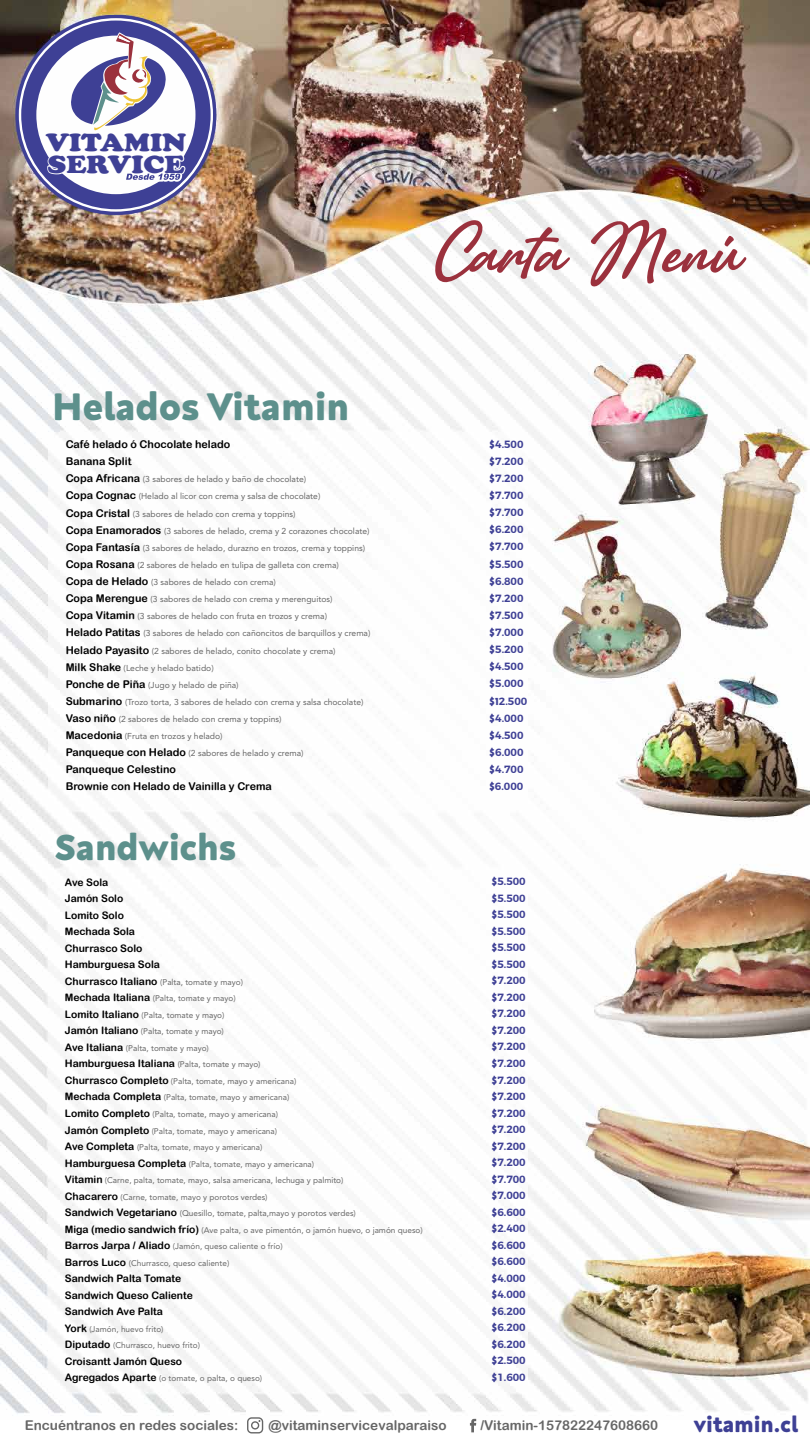
<style>
.page{position:relative;width:810px;height:1440px;background:#fff}
.page>*{position:absolute;margin:0;border:0;box-sizing:border-box;transform-origin:0 0}
.t1{font:59.78px "Amertha PERSONALUSEONLY";color:#9b313d}
.t2{font:800 39.15px "Neufreit";color:#5d908c}
.t3{font:800 37.12px "Neufreit";color:#5d908c}
.t4{font:900 25.58px "Cooper";color:#3e4095;scale:1.14 1}
.t5{font:800 22.5px "Neufreit";color:#3e4095}
.t6{font:13.5px "Arial Rounded MT Bold";color:#666}
.t7{font:10.73px/17.1px "Arial Rounded MT Bold";color:#000}
.t8{font:600 10.5px/16.5px "Montserrat";color:#3e4095;text-align:justify}
.t9{font:10.35px/16.5px "Arial Rounded MT Bold";color:#000}
.t10{font:8.55px/17.1px "Avenir";color:#666}
.t11{font:8.25px/16.5px "Avenir";color:#666}
.s1{font-family:"Arial Rounded MT Bold";font-size:10.73px;color:#000}
.s2{font-family:"Arial Rounded MT Bold";font-size:10.35px;color:#000}
.s3{font-family:"Avenir";font-size:8.25px;color:#666}
.s4{font-family:"Neufreit";font-weight:800}
</style>
<div class="page">
<img style="left:0;top:0;width:810px;height:1434px">
<div style="left:16px;top:15px;width:200px;height:200px;background:#3e4095;border-radius:50%"></div>
<svg style="left:19px;top:18px;width:194px;height:194px"></svg>
<div style="left:21px;top:21px;width:190px;height:188px;background:#3e4095;border-radius:50%"></div>
<div style="left:36px;top:36px;width:159px;height:158px;background:#fefefe;border-radius:50%"></div>
<svg style="left:45px;top:32px;width:142px;height:150px"></svg>
<svg style="left:247px;top:1417px;width:16px;height:16px"></svg>
<svg style="left:470px;top:1419px;width:6px;height:13px"></svg>
<h3 class="t4" style="left:46px;top:128px;width:125px">VITAMIN</h3>
<h3 class="t4" style="left:48px;top:149px;width:122px">SERVICE</h3>
<h1 class="t1" style="left:432px;top:201px;width:312px">Carta Menú</h1>
<h2 class="t2" style="left:52px;top:383px;width:298px">Helados Vitamin</h2>
<h3 class="t7" style="left:66px;top:436px;width:166px">Café helado ó Chocolate helado<br>Banana Split</h3>
<p class="t10" style="left:66px;top:471px;width:306px"><span class="s1">Copa Africana</span> (3 sabores de helado y baño de chocolate)<br><span class="s1">Copa Cognac</span> (Helado al licor con crema y salsa de chocolate)<br><span class="s1">Copa Cristal</span> (3 sabores de helado con crema y toppins)<br><span class="s1">Copa Enamorados</span> (3 sabores de helado, crema y 2 corazones chocolate)<br><span class="s1">Copa Fantasía</span> (3 sabores de helado, durazno en trozos, crema y toppins)<br><span class="s1">Copa Rosana</span> (2 sabores de helado en tulipa de galleta con crema)<br><span class="s1">Copa de Helado</span> (3 sabores de helado con crema)<br><span class="s1">Copa Merengue</span> (3 sabores de helado con crema y merenguitos)<br><span class="s1">Copa Vitamin</span> (3 sabores de helado con fruta en trozos y crema)<br><span class="s1">Helado Patitas</span> (3 sabores de helado con cañoncitos de barquillos y crema)<br><span class="s1">Helado Payasito</span> (2 sabores de helado, conito chocolate y crema)<br><span class="s1">Milk Shake</span> (Leche y helado batido)<br><span class="s1">Ponche de Piña</span> (Jugo y helado de piña)<br><span class="s1">Submarino</span> (Trozo torta, 3 sabores de helado con crema y salsa chocolate)<br><span class="s1">Vaso niño</span> (2 sabores de helado con crema y toppins)<br><span class="s1">Macedonia</span> (Fruta en trozos y helado)<br><span class="s1">Panqueque con Helado</span> (2 sabores de helado y crema)</p>
<h3 class="t7" style="left:66px;top:761px;width:208px">Panqueque Celestino<br>Brownie con Helado de Vainilla y Crema</h3>
<h3 class="t3" style="left:55px;top:826px;width:183px">Sandwichs</h3>
<p class="t9" style="left:65px;top:874px;width:97px">Ave Sola<br>Jamón Solo<br>Lomito Solo<br>Mechada Sola<br>Churrasco Solo<br>Hamburguesa Sola</p>
<p class="t11" style="left:65px;top:974px;width:180px"><span class="s2">Churrasco Italiano</span> (Palta, tomate y mayo)<br><span class="s2">Mechada Italiana</span> (Palta, tomate y mayo)<br><span class="s2">Lomito Italiano</span> (Palta, tomate y mayo)<br><span class="s2">Jamón Italiano</span> (Palta, tomate y mayo)<br><span class="s2">Ave Italiana</span> (Palta, tomate y mayo)</p>
<p class="t9" style="left:65px;top:1055px;width:197px">Hamburguesa Italiana <span class="s3">(Palta, tomate y mayo)</span></p>
<p class="t11" style="left:65px;top:1073px;width:359px"><span class="s2">Churrasco Completo</span> (Palta, tomate, mayo y americana)<br><span class="s2">Mechada Completa</span> (Palta, tomate, mayo y americana)<br><span class="s2">Lomito Completo</span> (Palta, tomate, mayo y americana)<br><span class="s2">Jamón Completo</span> (Palta, tomate, mayo y americana)<br><span class="s2">Ave Completa</span> (Palta, tomate, mayo y americana)<br><span class="s2">Hamburguesa Completa</span> (Palta, tomate, mayo y americana)<br><span class="s2">Vitamin</span> (Carne, palta, tomate, mayo, salsa americana, lechuga y palmito)<br><span class="s2">Chacarero</span> (Carne, tomate, mayo y porotos verdes)<br><span class="s2">Sandwich Vegetariano</span> (Quesillo, tomate, palta,mayo y porotos verdes)<br><span class="s2">Miga (medio sandwich frío)</span> (Ave palta, o ave pimentón, o jamón huevo, o jamón queso)<br><span class="s2">Barros Jarpa / Aliado</span> (Jamón, queso caliente o frío)<br><span class="s2">Barros Luco</span> (Churrasco, queso caliente)</p>
<p class="t9" style="left:65px;top:1270px;width:130px">Sandwich Palta Tomate<br>Sandwich Queso Caliente<br>Sandwich Ave Palta</p>
<p class="t11" style="left:65px;top:1321px;width:137px"><span class="s2">York</span> (Jamón, huevo frito)<br><span class="s2">Diputado</span> (Churrasco, huevo frito)</p>
<p class="t9" style="left:65px;top:1353px;width:119px">Croisantt Jamón Queso</p>
<p class="t11" style="left:65px;top:1370px;width:199px"><span class="s2">Agregados Aparte</span> (o tomate, o palta, o queso)</p>
<p class="t8" style="left:489px;top:435px;width:40px;line-height:17.1px;text-align:left"><span class="s4">$</span>4.500 <span class="s4">$</span>7.200 <span class="s4">$</span>7.200 <span class="s4">$</span>7.700 <span class="s4">$</span>7.700 <span class="s4">$</span>6.200 <span class="s4">$</span>7.700 <span class="s4">$</span>5.500 <span class="s4">$</span>6.800 <span class="s4">$</span>7.200 <span class="s4">$</span>7.500 <span class="s4">$</span>7.000 <span class="s4">$</span>5.200 <span class="s4">$</span>4.500 <span class="s4">$</span>5.000 <span class="s4">$1</span>2.500 <span class="s4">$</span>4.000 <span class="s4">$</span>4.500 <span class="s4">$</span>6.000 <span class="s4">$</span>4.700 <span class="s4">$</span>6.000</p>
<p class="t8" style="left:491px;top:873px;width:36px"><span class="s4">$</span>5.500 <span class="s4">$</span>5.500 <span class="s4">$</span>5.500 <span class="s4">$</span>5.500 <span class="s4">$</span>5.500 <span class="s4">$</span>5.500 <span class="s4">$</span>7.200 <span class="s4">$</span>7.200 <span class="s4">$</span>7.200 <span class="s4">$</span>7.200 <span class="s4">$</span>7.200 <span class="s4">$</span>7.200 <span class="s4">$</span>7.200 <span class="s4">$</span>7.200 <span class="s4">$</span>7.200 <span class="s4">$</span>7.200 <span class="s4">$</span>7.200 <span class="s4">$</span>7.200 <span class="s4">$</span>7.700 <span class="s4">$</span>7.000 <span class="s4">$</span>6.600 <span class="s4">$</span>2.400 <span class="s4">$</span>6.600 <span class="s4">$</span>6.600 <span class="s4">$</span>4.000 <span class="s4">$</span>4.000 <span class="s4">$</span>6.200 <span class="s4">$</span>6.200 <span class="s4">$</span>6.200 <span class="s4">$</span>2.500 <span class="s4">$</span>1.600</p>
<h3 class="t6" style="left:25px;top:1417px;width:215px">Encuéntranos en redes sociales:</h3>
<h3 class="t6" style="left:269px;top:1417px;width:179px">@vitaminservicevalparaiso</h3>
<h3 class="t6" style="left:480px;top:1417px;width:179px">/Vitamin-157822247608660</h3>
<h3 class="t5" style="left:694px;top:1411px;width:106px">vitamin.cl</h3>
</div>
